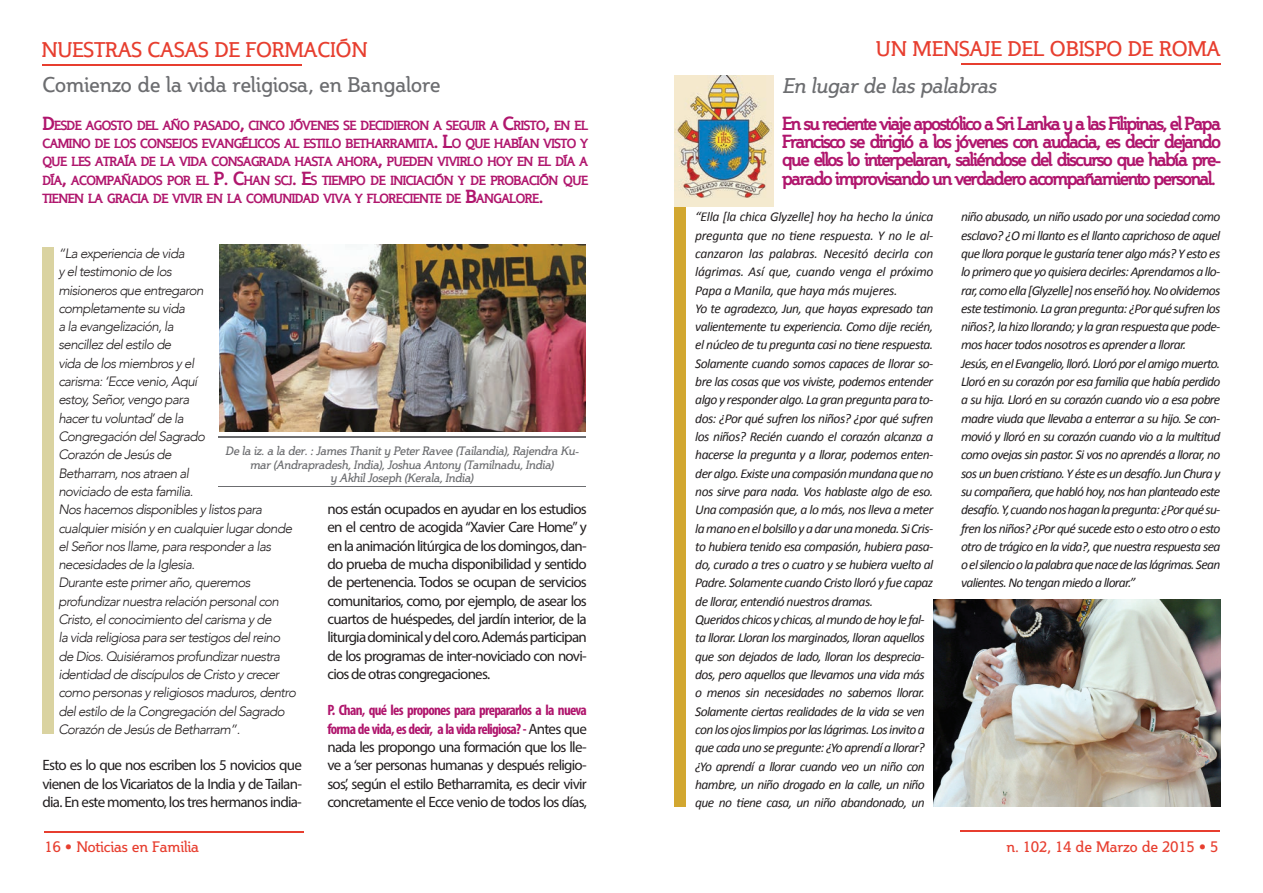
<style>
.page{position:relative;width:1263px;height:893px;background:#fff}
.page>*{position:absolute;margin:0;border:0;box-sizing:border-box;transform-origin:0 0}
.t1{font:21px "Steinem";letter-spacing:-.005em;color:#e73e2f}
.t2{font:21px "Steinem";color:#6c6d70}
.t3{font:italic 21px "Steinem";letter-spacing:-.01em;color:#6c6d70}
.t4{font:700 18px/18.3px "Steinem";letter-spacing:-.06em;color:#b0166d;text-align:justify}
.t5{font:15px/18.3px "Myriad Pro";letter-spacing:-.05em;color:#231f20;text-align:justify}
.t6{font:15px "Steinem";color:#e73e2f}
.t7{font:italic 13.5px/18.3px "Calibri";letter-spacing:-.045em;color:#231f20}
.t8{font:italic 300 13.5px/18.3px "Avenir";letter-spacing:-.05em;color:#231f20}
.t9{font:700 12.6px/18.3px "Steinem";letter-spacing:-.03em;color:#b0166d;text-align:justify}
.t10{font:italic 12px/13.5px "Steinem";letter-spacing:-.02em;color:#6c6d70;text-align:center}
.s1{font-size:18px}
.s2{font-weight:700;font-stretch:condensed;color:#b0166d}
</style>
<div class="page">
<hr style="left:960px;top:831px;width:259px;height:1px;background:#e73e2f">
<hr style="left:45px;top:831px;width:259px;height:2px;background:#e73e2f">
<hr style="left:961px;top:63px;width:259px;height:2px;background:#e73e2f">
<div style="left:674px;top:208px;width:12px;height:599px;background:#d2a730"></div>
<div style="left:674px;top:76px;width:100px;height:131px;background:#f4eacf"></div>
<img style="left:674px;top:76px;width:98px;height:121px">
<img style="left:933px;top:600px;width:287px;height:207px">
<hr style="left:43px;top:64px;width:259px;height:2px;background:#e73e2f">
<img style="left:220px;top:244px;width:365px;height:187px">
<hr style="left:218px;top:437px;width:367px;height:1px;background:#6c6d70">
<hr style="left:218px;top:486px;width:367px;height:1px;background:#6c6d70">
<div style="left:43px;top:247px;width:11px;height:487px;background:#dad3a1"></div>
<h1 class="t1" style="left:41px;top:38px;width:327px">NUESTRAS CASAS DE FORMACIÓN</h1>
<h1 class="t2" style="left:43px;top:73px;width:399px">Comienzo de la vida religiosa, en Bangalore</h1>
<p class="t9" style="left:42px;top:116px;width:547px"><span class="s1">D</span>ESDE AGOSTO DEL AÑO PASADO<span class="s1">,</span> CINCO JÓVENES SE DECIDIERON A SEGUIR A <span class="s1">C</span>RISTO<span class="s1">,</span> EN EL CAMINO DE LOS CONSEJOS EVANGÉLICOS AL ESTILO BETHARRAMITA<span class="s1">. L</span>O QUE HABÍAN VISTO Y QUE LES ATRAÍA DE LA VIDA CONSAGRADA HASTA AHORA<span class="s1">,</span> PUEDEN VIVIRLO HOY EN EL DÍA A DÍA<span class="s1">,</span> ACOMPAÑADOS POR EL <span class="s1">P. C</span>HAN SCJ<span class="s1">. E</span>S TIEMPO DE INICIACIÓN Y DE PROBACIÓN QUE TIENEN LA GRACIA DE VIVIR EN LA COMUNIDAD VIVA Y FLORECIENTE DE <span class="s1">B</span>ANGALORE<span class="s1">.</span></p>
<p class="t8" style="left:58px;top:244px;width:239px">“La experiencia de vida<br>y el testimonio de los<br>misioneros que entregaron<br>completamente su vida<br>a la evangelización, la<br>sencillez del estilo de<br>vida de los miembros y el<br>carisma: ‘Ecce venio, Aquí<br>estoy, Señor, vengo para<br>hacer tu voluntad’ de la<br>Congregación del Sagrado<br>Corazón de Jesús de<br>Betharram, nos atraen al<br>noviciado de esta familia.<br>Nos hacemos disponibles y listos para cualquier misión y en cualquier lugar donde el Señor nos llame, para responder a las necesidades de la Iglesia.<br>Durante este primer año, queremos profundizar nuestra relación personal con<br>Cristo, el conocimiento del carisma y de<br>la vida religiosa para ser testigos del reino de Dios. Quisiéramos profundizar nuestra identidad de discípulos de Cristo y crecer como personas y religiosos maduros, dentro del estilo de la Congregación del Sagrado<br>Corazón de Jesús de Betharram”.</p>
<p class="t5" style="left:43px;top:756px;width:261px">Esto es lo que nos escriben los 5 novicios que vienen de los Vicariatos de la India y de Tailan&shy;dia. En este momento, los tres hermanos india-</p>
<p class="t10" style="left:225px;top:444px;width:355px">De la iz. a la der. : James Thanit y Peter Ravee (Tailandia), Rajendra Ku&shy;mar (Andrapradesh, India), Joshua Antony (Tamilnadu, India)<br>y Akhil Joseph (Kerala, India)</p>
<p class="t5" style="left:327px;top:500px;width:261px">nos están ocupados en ayudar en los estudios en el centro de acogida “Xavier Care Home” y en la animación litúrgica de los domingos, dan&shy;do prueba de mucha disponibilidad y sentido de pertenencia. Todos se ocupan de servicios comunitarios, como, por ejemplo, de asear los cuartos de huéspedes, del jardín interior, de la liturgia dominical y del coro. Además participan de los programas de inter-noviciado con novi&shy;cios de otras congregaciones.</p>
<p class="t5" style="left:327px;top:701px;width:261px"><span class="s2">P. Chan, qué les propones para prepararlos a la nueva forma de vida, es decir, a la vida religiosa? -</span> Antes que nada les propongo una formación que los lle&shy;ve a ‘ser personas humanas y después religio&shy;sos’, según el estilo Betharramita, es decir vivir concretamente el Ecce venio de todos los días,</p>
<p class="t6" style="left:45px;top:838px;width:156px">16 • Noticias en Familia</p>
<h1 class="t1" style="left:876px;top:37px;width:346px">UN MENSAJE DEL OBISPO DE ROMA</h1>
<h1 class="t3" style="left:782px;top:74px;width:215px">En lugar de las palabras</h1>
<p class="t4" style="left:782px;top:114px;width:440px">En su reciente viaje apostólico a Sri Lanka y a las Filipinas, el Papa Francisco se dirigió a los jóvenes con audacia, es decir dejando que ellos lo interpelaran, saliéndose del discurso que había pre&shy;parado improvisando un verdadero acompañamiento personal.</p>
<p class="t7" style="left:695px;top:207px;width:240px">“Ella [la chica Glyzelle] hoy ha hecho la única pregunta que no tiene respuesta. Y no le al&shy;canzaron las palabras. Necesitó decirla con lágrimas. Así que, cuando venga el próximo Papa a Manila, que haya más mujeres.<br>Yo te agradezco, Jun, que hayas expresado tan valientemente tu experiencia. Como dije recién, el núcleo de tu pregunta casi no tiene respuesta.<br>Solamente cuando somos capaces de llorar so&shy;bre las cosas que vos viviste, podemos entender algo y responder algo. La gran pregunta para to&shy;dos: ¿Por qué sufren los niños? ¿por qué sufren los niños? Recién cuando el corazón alcanza a hacerse la pregunta y a llorar, podemos enten&shy;der algo. Existe una compasión mundana que no nos sirve para nada. Vos hablaste algo de eso.<br>Una compasión que, a lo más, nos lleva a meter la mano en el bolsillo y a dar una moneda. Si Cris&shy;to hubiera tenido esa compasión, hubiera pasa&shy;do, curado a tres o cuatro y se hubiera vuelto al Padre. Solamente cuando Cristo lloró y fue capaz de llorar, entendió nuestros dramas.<br>Queridos chicos y chicas, al mundo de hoy le fal&shy;ta llorar. Lloran los marginados, lloran aquellos que son dejados de lado, lloran los desprecia&shy;dos, pero aquellos que llevamos una vida más o menos sin necesidades no sabemos llorar.<br>Solamente ciertas realidades de la vida se ven con los ojos limpios por las lágrimas. Los invito a que cada uno se pregunte: ¿Yo aprendí a llorar? ¿Yo aprendí a llorar cuando veo un niño con hambre, un niño drogado en la calle, un niño que no tiene casa, un niño abandonado, un</p>
<p class="t7" style="left:961px;top:207px;width:261px">niño abusado, un niño usado por una sociedad como esclavo? ¿O mi llanto es el llanto caprichoso de aquel que llora porque le gustaría tener algo más? Y esto es lo primero que yo quisiera decirles: Aprendamos a llo&shy;rar, como ella [Glyzelle] nos enseñó hoy. No olvidemos este testimonio. La gran pregunta: ¿Por qué sufren los niños?, la hizo llorando; y la gran respuesta que pode&shy;mos hacer todos nosotros es aprender a llorar.<br>Jesús, en el Evangelio, lloró. Lloró por el amigo muerto.<br>Lloró en su corazón por esa familia que había perdido a su hija. Lloró en su corazón cuando vio a esa pobre madre viuda que llevaba a enterrar a su hijo. Se con&shy;movió y lloró en su corazón cuando vio a la multitud como ovejas sin pastor. Si vos no aprendés a llorar, no sos un buen cristiano. Y éste es un desafío. Jun Chura y su compañera, que habló hoy, nos han planteado este desafío. Y, cuando nos hagan la pregunta: ¿Por qué su&shy;fren los niños? ¿Por qué sucede esto o esto otro o esto otro de trágico en la vida?, que nuestra respuesta sea o el silencio o la palabra que nace de las lágrimas. Sean valientes. No tengan miedo a llorar.”</p>
<p class="t6" style="left:1006px;top:838px;width:213px">n. 102, 14 de Marzo de 2015 • 5</p>
</div>
